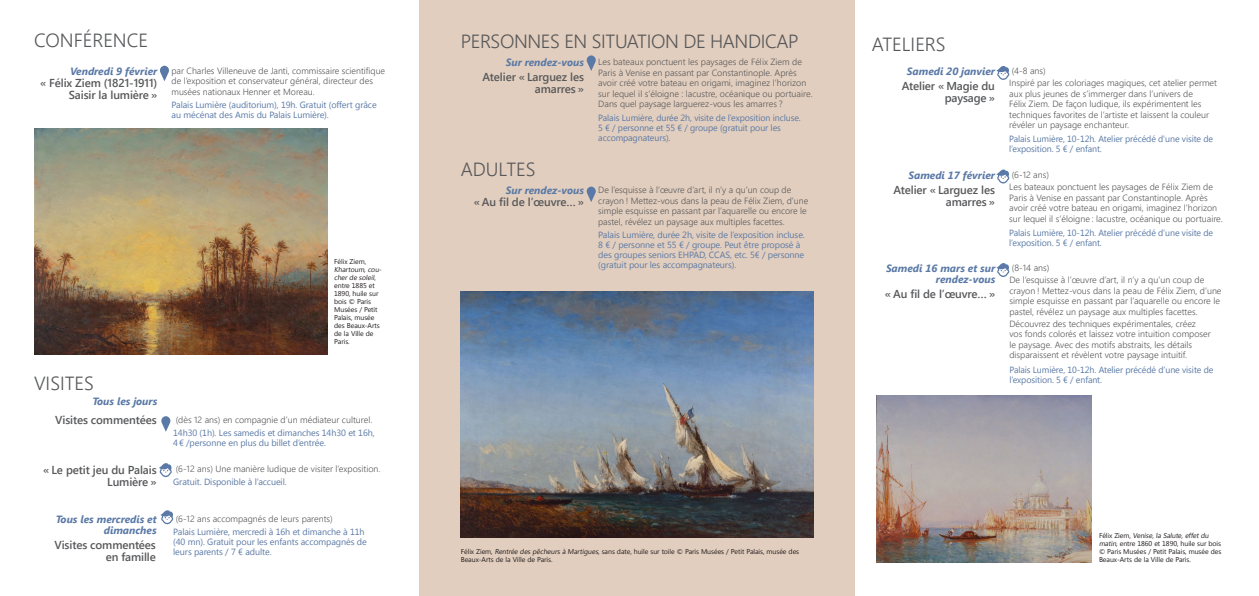
<style>
.page{position:relative;width:1259px;height:596px;background:#fff}
.page>*{position:absolute;margin:0;border:0;box-sizing:border-box;transform-origin:0 0}
.t1{font:300 19px "Segoe UI";color:#57585a}
.t2{font:300 19px "Segoe UI";letter-spacing:-.02em;color:#57585a}
.t3{font:600 11.5px/12px "Segoe UI";letter-spacing:-.01em;color:#57585a;text-align:right}
.t4{font:italic 700 10.5px/11px "Segoe UI";color:#5a79a6;text-align:right}
.t5{font:300 9px/10.5px "Segoe UI";color:#57585a}
.t6{font:9px/10px "Segoe UI";letter-spacing:-.01em;color:#5a79a6}
.t7{font:7px/8px "Segoe UI";letter-spacing:-.01em;color:#231f20}
</style>
<div class="page">
<svg style="left:160px;top:66px;width:9px;height:15px"></svg>
<svg style="left:161px;top:416px;width:9px;height:15px"></svg>
<svg style="left:159px;top:463px;width:13px;height:14px"></svg>
<svg style="left:161px;top:510px;width:12px;height:14px"></svg>
<img style="left:35px;top:128px;width:292px;height:226px">
<div style="left:420px;top:0;width:435px;height:595px;background:#e2cebe"></div>
<svg style="left:586px;top:186px;width:10px;height:16px"></svg>
<svg style="left:586px;top:55px;width:10px;height:16px"></svg>
<img style="left:461px;top:291px;width:353px;height:246px">
<img style="left:876px;top:395px;width:215px;height:167px">
<svg style="left:996px;top:66px;width:13px;height:14px"></svg>
<svg style="left:996px;top:169px;width:13px;height:14px"></svg>
<svg style="left:996px;top:263px;width:13px;height:14px"></svg>
<h1 class="t1" style="left:34px;top:26px;width:116px">CONFÉRENCE</h1>
<p class="t4" style="left:70px;top:67px;width:89px">Vendredi 9 février</p>
<p class="t3" style="left:40px;top:77px;width:119px">« Félix Ziem (1821-1911)<br>Saisir la lumière »</p>
<p class="t5" style="left:171px;top:65px;width:215px">par Charles Villeneuve de Janti, commissaire scientifique de l’exposition et conservateur général, directeur des musées nationaux Henner et Moreau.</p>
<p class="t6" style="left:171px;top:100px;width:207px">Palais Lumière (auditorium), 19h. Gratuit (offert grâce au mécénat des Amis du Palais Lumière).</p>
<h1 class="t1" style="left:34px;top:369px;width:61px">VISITES</h1>
<p class="t4" style="left:92px;top:396px;width:66px">Tous les jours</p>
<p class="t3" style="left:55px;top:414px;width:103px">Visites commentées</p>
<p class="t3" style="left:43px;top:463px;width:115px">« Le petit jeu du Palais<br>Lumière »</p>
<p class="t4" style="left:56px;top:514px;width:102px">Tous les mercredis et dimanches</p>
<p class="t3" style="left:54px;top:538px;width:103px">Visites commentées en famille</p>
<p class="t7" style="left:334px;top:258px;width:50px">Félix Ziem,<br>Khartoum, cou&shy;cher de soleil, entre 1885 et<br>1890, huile sur bois © Paris<br>Musées / Petit<br>Palais, musée des Beaux-Arts de la Ville de<br>Paris.</p>
<p class="t5" style="left:176px;top:415px;width:198px">(dès 12 ans) en compagnie d’un médiateur culturel.</p>
<p class="t6" style="left:173px;top:428px;width:203px">14h30 (1h). Les samedis et dimanches 14h30 et 16h,<br>4 € /personne en plus du billet d’entrée.</p>
<p class="t5" style="left:176px;top:463px;width:206px">(6-12 ans) Une manière ludique de visiter l’exposition.</p>
<p class="t6" style="left:173px;top:477px;width:115px">Gratuit. Disponible à l’accueil.</p>
<p class="t5" style="left:176px;top:514px;width:159px">(6-12 ans accompagnés de leurs parents)</p>
<p class="t6" style="left:173px;top:527px;width:195px">Palais Lumière, mercredi à 16h et dimanche à 11h (40 mn). Gratuit pour les enfants accompagnés de leurs parents / 7 € adulte.</p>
<h1 class="t2" style="left:461px;top:27px;width:339px">PERSONNES EN SITUATION DE HANDICAP</h1>
<p class="t4" style="left:506px;top:58px;width:80px">Sur rendez-vous</p>
<p class="t3" style="left:482px;top:71px;width:103px">Atelier « Larguez les amarres »</p>
<h1 class="t1" style="left:461px;top:154px;width:76px">ADULTES</h1>
<p class="t4" style="left:506px;top:186px;width:80px">Sur rendez-vous</p>
<p class="t3" style="left:474px;top:196px;width:112px">« Au fil de l’œuvre… »</p>
<p class="t5" style="left:598px;top:56px;width:216px">Les bateaux ponctuent les paysages de Félix Ziem de Paris à Venise en passant par Constantinople. Après avoir créé votre bateau en origami, imaginez l’horizon sur lequel il s’éloigne : lacustre, océanique ou portuaire.<br>Dans quel paysage larguerez-vous les amarres ?</p>
<p class="t6" style="left:598px;top:114px;width:204px">Palais Lumière, durée 2h, visite de l’exposition incluse.<br>5 € / personne et 55 € / groupe (gratuit pour les accompagnateurs).</p>
<p class="t5" style="left:598px;top:184px;width:211px">De l’esquisse à l’œuvre d’art, il n’y a qu’un coup de crayon ! Mettez-vous dans la peau de Félix Ziem, d’une simple esquisse en passant par l’aquarelle ou encore le pastel, révélez un paysage aux multiples facettes.</p>
<p class="t6" style="left:598px;top:230px;width:208px">Palais Lumière, durée 2h, visite de l’exposition incluse.<br>8 € / personne et 55 € / groupe. Peut être proposé à des groupes seniors EHPAD, CCAS, etc. 5€ / personne (gratuit pour les accompagnateurs).</p>
<p class="t7" style="left:461px;top:547px;width:340px">Félix Ziem, Rentrée des pêcheurs à Martigues, sans date, huile sur toile © Paris Musées / Petit Palais, musée des<br>Beaux-Arts de la Ville de Paris.</p>
<h1 class="t1" style="left:871px;top:30px;width:75px">ATELIERS</h1>
<p class="t4" style="left:907px;top:67px;width:90px">Samedi 20 janvier</p>
<p class="t3" style="left:901px;top:80px;width:95px">Atelier « Magie du paysage »</p>
<p class="t4" style="left:908px;top:171px;width:88px">Samedi 17 février</p>
<p class="t3" style="left:893px;top:184px;width:103px">Atelier « Larguez les amarres »</p>
<p class="t4" style="left:886px;top:264px;width:111px">Samedi 16 mars et sur rendez-vous</p>
<p class="t3" style="left:885px;top:288px;width:112px">« Au fil de l’œuvre… »</p>
<p class="t5" style="left:1009px;top:64px;width:209px;line-height:11.9px">(4-8 ans)<br>Inspiré par les coloriages magiques, cet atelier permet</p>
<p class="t5" style="left:1009px;top:88px;width:201px">aux plus jeunes de s’immerger dans l’univers de Félix Ziem. De façon ludique, ils expérimentent les techniques favorites de l’artiste et laissent la couleur révéler un paysage enchanteur.</p>
<p class="t6" style="left:1009px;top:135px;width:205px">Palais Lumière, 10-12h. Atelier précédé d’une visite de l’exposition. 5 € / enfant.</p>
<p class="t5" style="left:1009px;top:170px;width:205px;line-height:11.9px">(6-12 ans)<br>Les bateaux ponctuent les paysages de Félix Ziem de</p>
<p class="t5" style="left:1009px;top:192px;width:215px">Paris à Venise en passant par Constantinople. Après avoir créé votre bateau en origami, imaginez l’horizon sur lequel il s’éloigne : lacustre, océanique ou portuaire.</p>
<p class="t6" style="left:1009px;top:228px;width:205px">Palais Lumière, 10-12h. Atelier précédé d’une visite de l’exposition. 5 € / enfant.</p>
<p class="t5" style="left:1009px;top:262px;width:196px;line-height:11.9px">(8-14 ans)<br>De l’esquisse à l’œuvre d’art, il n’y a qu’un coup de</p>
<p class="t5" style="left:1009px;top:285px;width:214px">crayon ! Mettez-vous dans la peau de Félix Ziem, d’une simple esquisse en passant par l’aquarelle ou encore le pastel, révélez un paysage aux multiples facettes.</p>
<p class="t5" style="left:1009px;top:318px;width:203px">Découvrez des techniques expérimentales, créez vos fonds colorés et laissez votre intuition composer le paysage. Avec des motifs abstraits, les détails disparaissent et révèlent votre paysage intuitif.</p>
<p class="t6" style="left:1009px;top:365px;width:205px">Palais Lumière, 10-12h. Atelier précédé d’une visite de l’exposition. 5 € / enfant.</p>
<p class="t7" style="left:1099px;top:531px;width:124px">Félix Ziem, Venise, la Salute, effet du matin, entre 1860 et 1890, huile sur bois © Paris Musées / Petit Palais, musée des Beaux-Arts de la Ville de Paris.</p>
</div>
